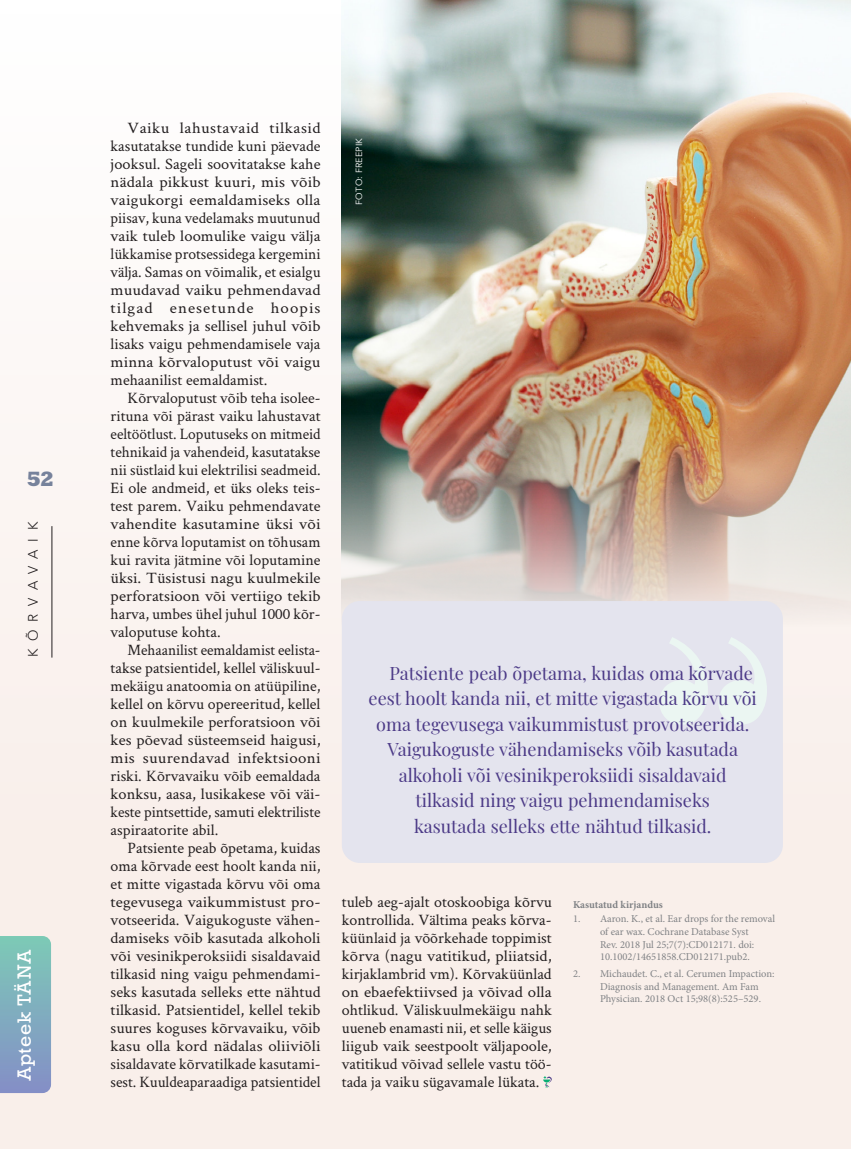
<style>
.page{position:relative;width:851px;height:1149px;background:#fff}
.page>*{position:absolute;margin:0;border:0;box-sizing:border-box;transform-origin:0 0}
.lk_nr{font:800 21px "Rockwell Std";color:#76829b}
.ladu{font:18px "Playfair Display";color:#4c3a87}
.t1{font:18px "Rockwell";letter-spacing:.04em;color:#fff}
.ladu-2{font:15.9px/18px "Crimson Text";color:#231f20;text-align:justify}
.ladu-3{font:15.9px/18px "Crimson Text";color:#231f20;text-align:justify;scale:1.06 1}
.ladu-4{font:15.9px/18px "Crimson Text";color:#231f20;text-align:justify;scale:.96 1}
.rubriik_serva_vasak{font:300 13.65px "Avenir LT Std";letter-spacing:.57em;color:#231f20}
.t2{font:10.5px/12.6px "Minion Pro";color:#808285;text-align:center}
.kasutatud_allikad{font:700 10.5px "Minion Pro";color:#808285}
.pildi_autor{font:9px "Avenir";letter-spacing:.02em;color:#fff}
</style>
<div class="page">
<div style="left:0;top:0;width:850px;height:1148px;background:linear-gradient(to right,#fbf5f3,#f8ede8)"></div>
<svg style="left:0;top:935px;width:51px;height:157px"></svg>
<hr style="left:52px;top:526px;width:1px;height:131px;background:#231f20">
<img style="left:342px;top:0;width:508px;height:626px">
<div style="left:342px;top:601px;width:440px;height:261px;background:#e4e4ee;border-radius:18px"></div>
<svg style="left:659px;top:637px;width:107px;height:87px"></svg>
<svg style="left:543px;top:1075px;width:9px;height:12px"></svg>
<p class="lk_nr" style="left:27px;top:466px;width:29px">52</p>
<p class="rubriik_serva_vasak" style="left:25px;top:656px;width:137px;rotate:-90deg">kõrvavaik</p>
<p class="t1" style="left:13px;top:1080px;width:133px;rotate:-90deg">Apteek TÄNA</p>
<p class="ladu-3" style="left:111px;top:118px;width:199px;text-indent:17px">Vaiku lahustavaid tilkasid kasutatakse tundide kuni päevade jooksul. Sageli soovitatakse kahe nädala pikkust kuuri, mis võib vaigukorgi eemaldamiseks olla piisav, kuna vedelamaks muutunud vaik tuleb loomulike vaigu välja lükkamise protsessidega kergemini välja. Samas on võimalik, et esialgu muudavad vaiku pehmendavad tilgad enesetunde hoopis kehvemaks ja sellisel juhul võib lisaks vaigu pehmendamisele vaja minna kõrvaloputust või vaigu mehaanilist eemaldamist.</p>
<p class="ladu-2" style="left:111px;top:388px;width:211px;text-indent:17px">Kõrvaloputust võib teha isolee&shy;rituna või pärast vaiku lahustavat eeltöötlust. Loputuseks on mitmeid tehnikaid ja vahendeid, kasutatakse nii süstlaid kui elektrilisi seadmeid.<br>Ei ole andmeid, et üks oleks teis&shy;test parem. Vaiku pehmendavate vahendite kasutamine üksi või enne kõrva loputamist on tõhusam kui ravita jätmine või loputamine üksi. Tüsistusi nagu kuulmekile perforatsioon või vertiigo tekib harva, umbes ühel juhul 1000 kõr&shy;valoputuse kohta.</p>
<p class="ladu-4" style="left:111px;top:640px;width:220px;text-indent:17px">Mehaanilist eemaldamist eelista&shy;takse patsientidel, kellel väliskuul&shy;mekäigu anatoomia on atüüpiline, kellel on kõrvu opereeritud, kellel on kuulmekile perforatsioon või kes põevad süsteemseid haigusi, mis suurendavad infektsiooni riski. Kõrvavaiku võib eemaldada konksu, aasa, lusikakese või väi&shy;keste pintsettide, samuti elektriliste aspiraatorite abil.</p>
<p class="ladu-2" style="left:111px;top:838px;width:211px;text-indent:17px">Patsiente peab õpetama, kuidas oma kõrvade eest hoolt kanda nii, et mitte vigastada kõrvu või oma tegevusega vaikummistust pro&shy;votseerida. Vaigukoguste vähen&shy;damiseks võib kasutada alkoholi või vesinikperoksiidi sisaldavaid tilkasid ning vaigu pehmendami&shy;seks kasutada selleks ette nähtud tilkasid. Patsientidel, kellel tekib suures koguses kõrvavaiku, võib kasu olla kord nädalas oliiviõli sisaldavate kõrvatilkade kasutami&shy;sest. Kuuldeaparaadiga patsientidel</p>
<p class="pildi_autor" style="left:353px;top:205px;width:68px;rotate:-90deg">FOTO: FREEPIK</p>
<p class="ladu" style="left:389px;top:658px;width:365px">Patsiente peab õpetama, kuidas oma kõrvade</p>
<p class="ladu" style="left:368px;top:684px;width:390px">eest hoolt kanda nii, et mitte vigastada kõrvu või</p>
<p class="ladu" style="left:376px;top:709px;width:374px">oma tegevusega vaikummistust provotseerida.</p>
<p class="ladu" style="left:387px;top:735px;width:352px">Vaigukoguste vähendamiseks võib kasutada</p>
<p class="ladu" style="left:399px;top:760px;width:329px">alkoholi või vesinikperoksiidi sisaldavaid</p>
<p class="ladu" style="left:415px;top:786px;width:296px">tilkasid ning vaigu pehmendamiseks</p>
<p class="ladu" style="left:414px;top:811px;width:299px">kasutada selleks ette nähtud tilkasid.</p>
<p class="ladu-2" style="left:342px;top:892px;width:211px">tuleb aeg-ajalt otoskoobiga kõrvu kontrollida. Vältima peaks kõrva&shy;küünlaid ja võõrkehade toppimist kõrva (nagu vatitikud, pliiatsid, kirjaklambrid vm). Kõrvaküünlad on ebaefektiivsed ja võivad olla ohtlikud. Väliskuulmekäigu nahk uueneb enamasti nii, et selle käigus liigub vaik seestpoolt väljapoole, vatitikud võivad sellele vastu töö&shy;tada ja vaiku sügavamale lükata.</p>
<p class="kasutatud_allikad" style="left:573px;top:897px;width:91px">Kasutatud kirjandus</p>
<p class="t2" style="left:573px;top:912px;width:203px">1. Aaron. K., et al. Ear drops for the removal of ear wax. Cochrane Database Syst<br>Rev. 2018 Jul 25;7(7):CD012171. doi:<br>10.1002/14651858.CD012171.pub2.</p>
<p class="t2" style="left:600px;top:967px;width:176px;text-align:left;text-indent:-27px">2. Michaudet. C., et al. Cerumen Impaction:<br>Diagnosis and Management. Am Fam<br>Physician. 2018 Oct 15;98(8):525–529.</p>
</div>
